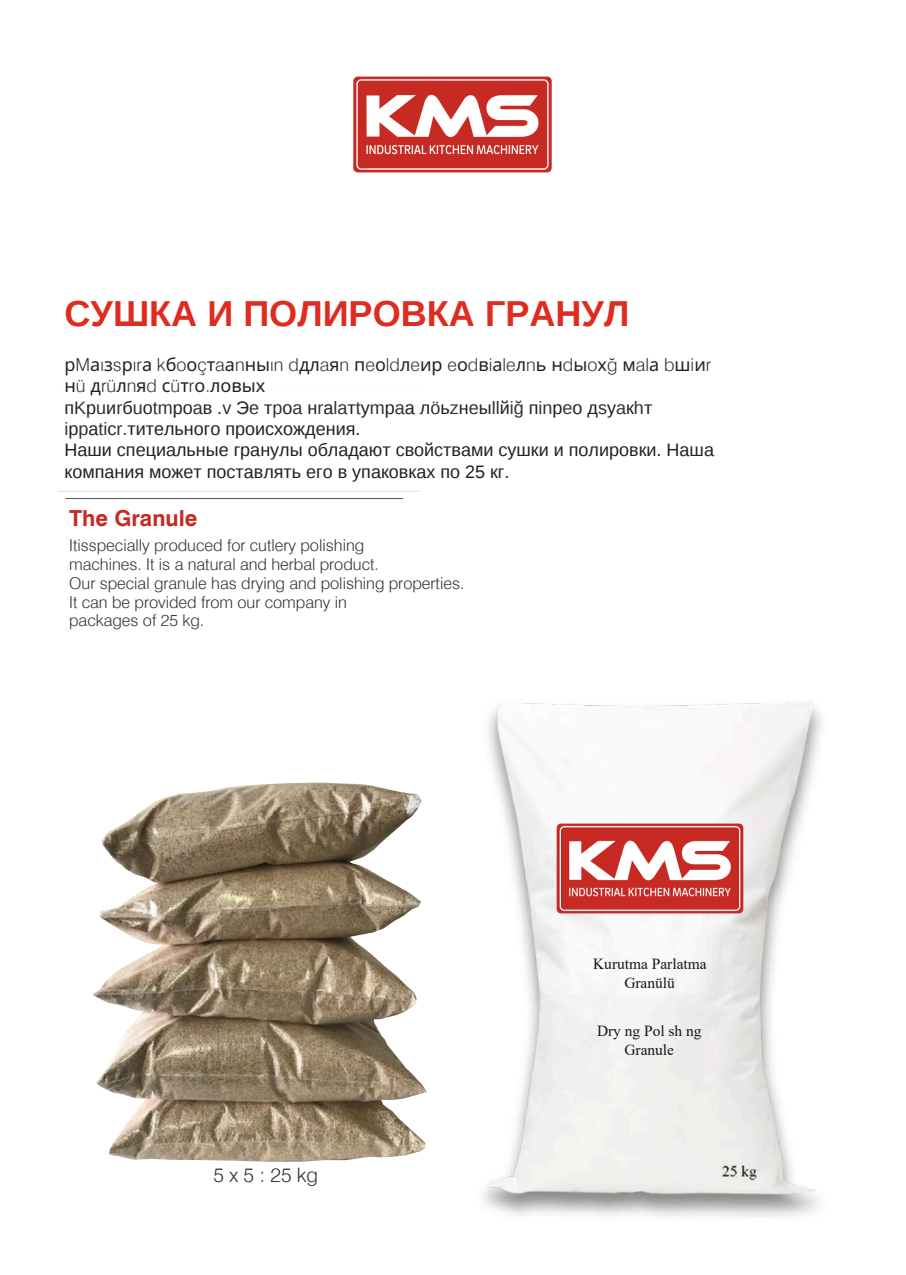
<style>
.page{position:relative;width:906px;height:1275px;background:#fff}
.page>*{position:absolute;margin:0;border:0;box-sizing:border-box;transform-origin:0 0}
.t1{font:700 36.15px "Liberation Sans";color:#de2c20}
.t2{font:700 22.05px "Swiss 721 Devanagari";color:#c72923}
.t3{font:300 19.95px "Swiss 721 Devanagari";letter-spacing:.265em;color:#323231}
.t4{font:18px/21.3px "Liberation Sans";color:#212121}
.t5{font:300 18px "Swiss 721 Devanagari";color:#323231}
.t6{font:18px "Noto Sans";color:#212121}
.t7{font:300 16.35px/18.9px "Swiss 721 Devanagari";color:#323231}
.t8{font:15.45px/19.5px "Times New Roman";color:#151616;text-align:center}
.s1{font-family:"Noto Sans";font-weight:400;color:#212121}
.s2{font-family:"Swiss 721 Devanagari";font-weight:300;color:#323231}
.s3{color:#323231}
</style>
<div class="page">
<img style="left:483px;top:701px;width:339px;height:516px">
<img style="left:92px;top:782px;width:335px;height:379px">
<img style="left:58px;top:491px;width:362px;height:9px">
<img style="left:353px;top:76px;width:199px;height:97px">
<img style="left:549px;top:817px;width:202px;height:103px">
<h1 class="t1" style="left:64px;top:293px;width:566px">СУШКА И ПОЛИРОВКА ГРАНУЛ</h1>
<p class="t5" style="left:64px;top:354px;width:648px"><span class="s1">р</span>M<span class="s1">а</span>ı<span class="s1">з</span>s<span class="s1">р</span>ır<span class="s1">а</span> k<span class="s1">б</span>o<span class="s1">о</span>ç<span class="s1">т</span>a<span class="s1">а</span>n<span class="s1">ны</span>ın d<span class="s1">дл</span>a<span class="s1">я</span>n <span class="s1">п</span>e<span class="s1">о</span>ld<span class="s1">л</span>e<span class="s1">ир</span> e<span class="s1">о</span>d<span class="s1">в</span>i<span class="s1">а</span>le<span class="s1">л</span>n<span class="s1">ь н</span>d<span class="s1">ы</span>o<span class="s1">х м</span>al<span class="s1">а</span> b<span class="s1">ш</span>i<span class="s1">и</span>r</p>
<p class="t6" style="left:64px;top:373px;width:202px">н<span class="s2">ü</span> д<span class="s2">rü</span>л<span class="s2">n</span>я<span class="s2">d</span> с<span class="s2">ü</span>т<span class="s2">r</span>о<span class="s2">.</span>ловых</p>
<p class="t4" style="left:64px;top:397px;width:651px">п<span class="s3">K</span>р<span class="s3">u</span>и<span class="s3">r</span>б<span class="s3">u</span>о<span class="s3">tm</span>ро<span class="s3">a</span>в .<span class="s3">v</span> Э<span class="s3">e</span> т<span class="s3">p</span>о<span class="s3">a</span> н<span class="s3">r</span>а<span class="s3">la</span>т<span class="s3">t</span>у<span class="s3">m</span>р<span class="s3">a</span>а л<span class="s3">ö</span>ь<span class="s3">z</span>н<span class="s3">e</span>ы<span class="s3">ll</span>й<span class="s3">iğ</span> п<span class="s3">in</span>р<span class="s3">e</span>о д<span class="s3">s</span>у<span class="s3">a</span>к<span class="s3">h</span>т <span class="s3">i</span>р<span class="s3">p</span>а<span class="s3">ti</span>с<span class="s3">r.</span>тительного происхождения.<br>Наши специальные гранулы обладают свойствами сушки и полировки. Наша компания может поставлять его в упаковках по 25 кг.</p>
<p class="t2" style="left:69px;top:505px;width:130px">The Granule</p>
<p class="t7" style="left:69px;top:535px;width:397px">Itisspecially produced for cutlery polishing<br>machines. It is a natural and herbal product.<br>Our special granule has drying and polishing properties.<br>It can be provided from our company in<br>packages of 25 kg.</p>
<p class="t3" style="left:213px;top:1163px;width:106px">5x5:25kg</p>
<p class="t8" style="left:593px;top:954px;width:115px;line-height:19px">Kurutma Parlatma<br>Granülü</p>
<p class="t8" style="left:597px;top:1021px;width:106px">Dry ng Pol sh ng<br>Granule</p>
</div>
